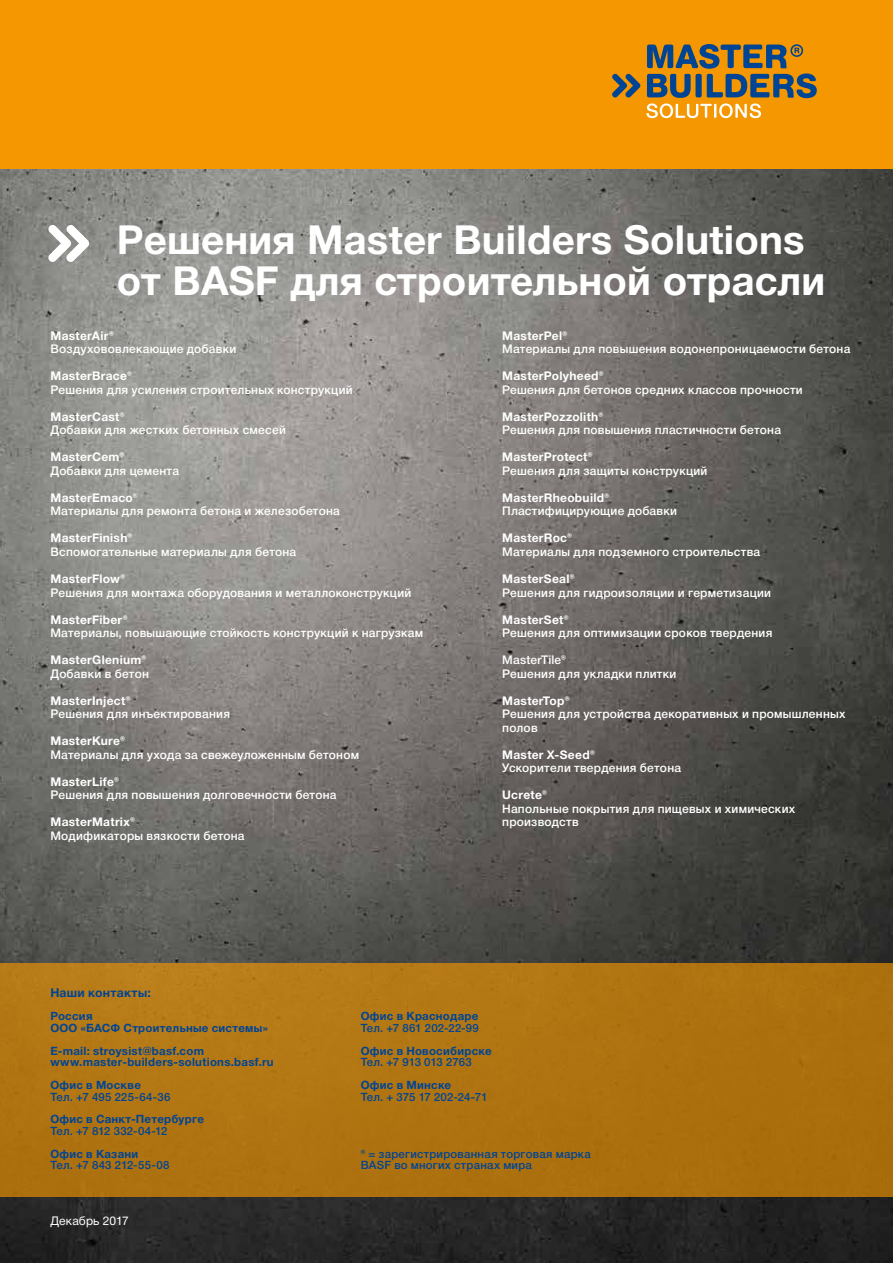
<style>
.page{position:relative;width:893px;height:1263px;background:#fff}
.page>*{position:absolute;margin:0;border:0;box-sizing:border-box;transform-origin:0 0}
.t1{font:40.2px/40.7px "Helvetica 7 Bold";letter-spacing:.005em;color:#fff}
.t2{font:12.3px "Helvetica 7 Bold";letter-spacing:.02em;color:#004494}
.t3{font:12px/13.5px "Helvetica 6 Medium";letter-spacing:.02em;color:#fff}
.t4{font:12px "Helvetica 7 Bold";letter-spacing:.025em;color:#fff}
.t5{font:12px "Helvetica 5 Normal";letter-spacing:.01em;color:#fff}
.t6{font:11.4px/11.4px "Helvetica 7 Bold";letter-spacing:.025em;color:#004494}
.t7{font:11.4px/11.4px "Helvetica 6 Medium";letter-spacing:.02em;color:#004494}
</style>
<div class="page">
<img style="left:0;top:169px;width:893px;height:1094px">
<div style="left:0;top:0;width:893px;height:169px;background:#f49700"></div>
<svg style="left:612px;top:74px;width:28px;height:24px"></svg>
<svg style="left:646px;top:44px;width:171px;height:74px"></svg>
<div style="left:0;top:963px;width:893px;height:234px;background:#af7310"></div>
<svg style="left:48px;top:225px;width:41px;height:37px"></svg>
<h1 class="t1" style="left:117px;top:220px;width:710px">Решения Master Builders Solutions от BASF для строительной отрасли</h1>
<p class="t4" style="left:50px;top:329px;width:65px">MasterAir®</p>
<p class="t3" style="left:50px;top:343px;width:187px">Воздухововлекающие добавки</p>
<p class="t4" style="left:50px;top:370px;width:83px">MasterBrace®</p>
<p class="t3" style="left:50px;top:383px;width:304px">Решения для усиления строительных конструкций</p>
<p class="t4" style="left:50px;top:410px;width:76px">MasterCast®</p>
<p class="t3" style="left:50px;top:424px;width:237px">Добавки для жестких бетонных смесей</p>
<p class="t4" style="left:50px;top:451px;width:75px">MasterCem®</p>
<p class="t3" style="left:50px;top:464px;width:130px">Добавки для цемента</p>
<p class="t4" style="left:50px;top:491px;width:89px">MasterEmaco®</p>
<p class="t3" style="left:50px;top:505px;width:291px">Материалы для ремонта бетона и железобетона</p>
<p class="t4" style="left:50px;top:532px;width:83px">MasterFinish®</p>
<p class="t3" style="left:50px;top:545px;width:247px">Вспомогательные материалы для бетона</p>
<p class="t4" style="left:50px;top:572px;width:76px">MasterFlow®</p>
<p class="t3" style="left:50px;top:586px;width:362px">Решения для монтажа оборудования и металлоконструкций</p>
<p class="t4" style="left:50px;top:613px;width:79px">MasterFiber®</p>
<p class="t3" style="left:50px;top:626px;width:374px">Материалы, повышающие стойкость конструкций к нагрузкам</p>
<p class="t4" style="left:50px;top:653px;width:97px">MasterGlenium®</p>
<p class="t3" style="left:50px;top:667px;width:100px">Добавки в бетон</p>
<p class="t4" style="left:50px;top:694px;width:82px">MasterInject®</p>
<p class="t3" style="left:50px;top:707px;width:181px">Решения для инъектирования</p>
<p class="t4" style="left:50px;top:734px;width:76px">MasterKure®</p>
<p class="t3" style="left:50px;top:748px;width:310px">Материалы для ухода за свежеуложенным бетоном</p>
<p class="t4" style="left:50px;top:775px;width:70px">MasterLife®</p>
<p class="t3" style="left:50px;top:788px;width:287px">Решения для повышения долговечности бетона</p>
<p class="t4" style="left:50px;top:815px;width:86px">MasterMatrix®</p>
<p class="t3" style="left:50px;top:829px;width:196px">Модификаторы вязкости бетона</p>
<p class="t2" style="left:50px;top:986px;width:102px">Наши контакты:</p>
<p class="t4" style="left:502px;top:329px;width:67px">MasterPel®</p>
<p class="t3" style="left:502px;top:343px;width:350px">Материалы для повышения водонепроницаемости бетона</p>
<p class="t4" style="left:502px;top:370px;width:103px">MasterPolyheed®</p>
<p class="t3" style="left:502px;top:383px;width:302px">Решения для бетонов средних классов прочности</p>
<p class="t4" style="left:502px;top:410px;width:103px">MasterPozzolith®</p>
<p class="t3" style="left:502px;top:424px;width:280px">Решения для повышения пластичности бетона</p>
<p class="t4" style="left:502px;top:451px;width:92px">MasterProtect®</p>
<p class="t3" style="left:502px;top:464px;width:207px">Решения для защиты конструкций</p>
<p class="t4" style="left:502px;top:491px;width:108px">MasterRheobuild®</p>
<p class="t3" style="left:502px;top:505px;width:176px">Пластифицирующие добавки</p>
<p class="t4" style="left:502px;top:532px;width:71px">MasterRoc®</p>
<p class="t3" style="left:502px;top:545px;width:259px">Материалы для подземного строительства</p>
<p class="t4" style="left:502px;top:572px;width:74px">MasterSeal®</p>
<p class="t3" style="left:502px;top:586px;width:270px">Решения для гидроизоляции и герметизации</p>
<p class="t4" style="left:502px;top:613px;width:68px">MasterSet®</p>
<p class="t3" style="left:502px;top:626px;width:272px">Решения для оптимизации сроков твердения</p>
<p class="t3" style="left:502px;top:653px;width:176px">MasterTile®<br>Решения для укладки плитки</p>
<p class="t4" style="left:502px;top:694px;width:69px">MasterTop®</p>
<p class="t3" style="left:502px;top:707px;width:345px">Решения для устройства декоративных и промышленных полов</p>
<p class="t4" style="left:502px;top:748px;width:94px">Master X-Seed®</p>
<p class="t3" style="left:502px;top:761px;width:180px">Ускорители твердения бетона</p>
<p class="t4" style="left:502px;top:788px;width:46px">Ucrete®</p>
<p class="t3" style="left:502px;top:802px;width:295px">Напольные покрытия для пищевых и химических производств</p>
<p class="t6" style="left:50px;top:1011px;width:219px">Россия<br>ООО «БАСФ Строительные системы»</p>
<p class="t6" style="left:50px;top:1045px;width:225px">Е-mail: stroysist@basf.com www.master-builders-solutions.basf.ru</p>
<p class="t6" style="left:50px;top:1079px;width:92px">Офис в Москве</p>
<p class="t7" style="left:50px;top:1091px;width:122px">Тел. +7 495 225-64-36</p>
<p class="t6" style="left:50px;top:1114px;width:155px">Офис в Санкт-Петербурге</p>
<p class="t7" style="left:50px;top:1125px;width:119px">Тел. +7 812 332-04-12</p>
<p class="t6" style="left:50px;top:1148px;width:90px">Офис в Казани</p>
<p class="t7" style="left:50px;top:1160px;width:120px">Тел. +7 843 212-55-08</p>
<p class="t5" style="left:50px;top:1214px;width:80px">Декабрь 2017</p>
<p class="t6" style="left:361px;top:1011px;width:119px">Офис в Краснодаре</p>
<p class="t7" style="left:361px;top:1022px;width:120px">Тел. +7 861 202-22-99</p>
<p class="t6" style="left:361px;top:1045px;width:132px">Офис в Новосибирске</p>
<p class="t7" style="left:361px;top:1056px;width:113px">Тел. +7 913 013 2763</p>
<p class="t6" style="left:361px;top:1079px;width:92px">Офис в Минске</p>
<p class="t7" style="left:361px;top:1091px;width:128px">Тел. + 375 17 202-24-71</p>
<p class="t7" style="left:361px;top:1148px;width:231px">® = зарегистрированная торговая марка<br>BASF во многих странах мира</p>
</div>
